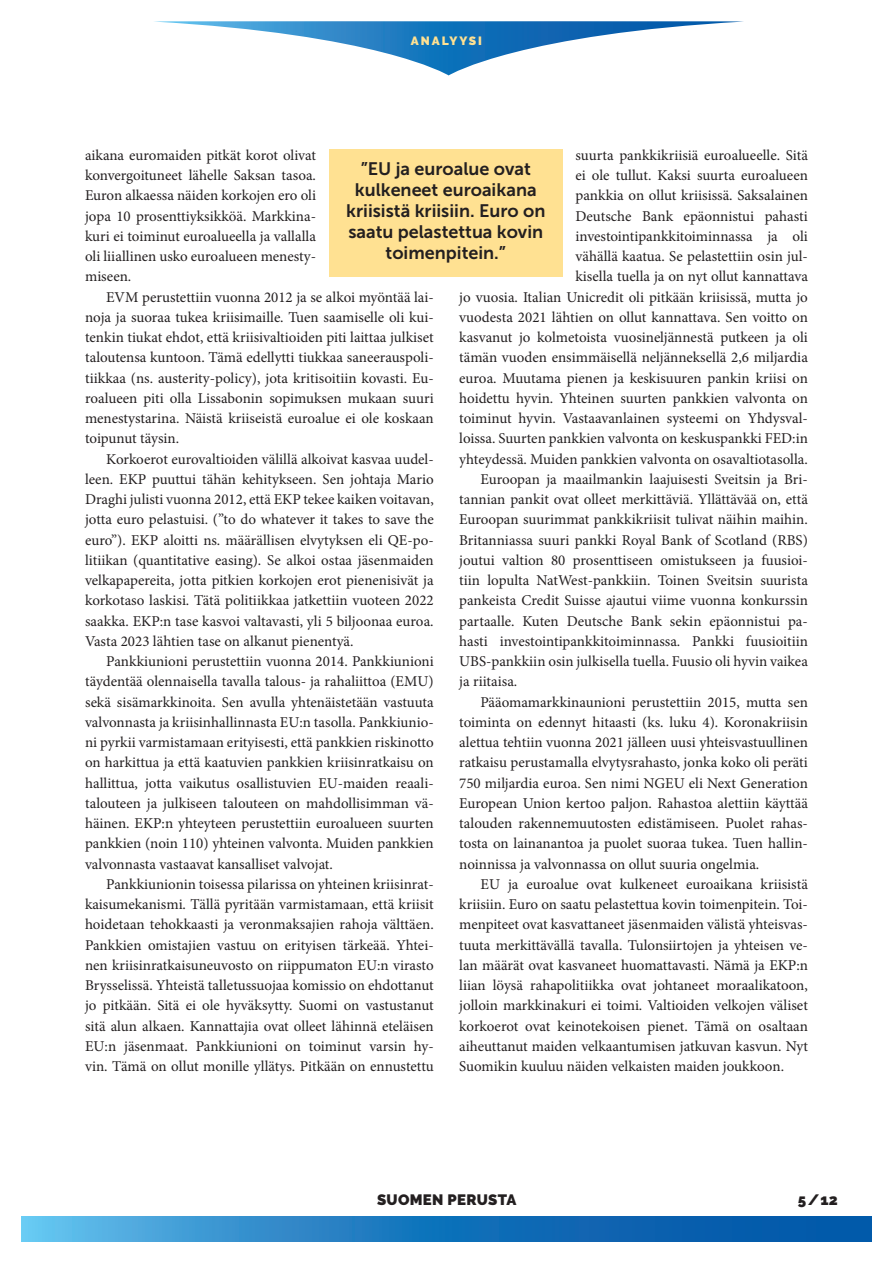
<style>
.page{position:relative;width:893px;height:1263px;background:#fff}
.page>*{position:absolute;margin:0;border:0;box-sizing:border-box;transform-origin:0 0}
.Taulukon_Vo{font:18px "Museo Sans 700";color:#231f20}
.Leipis{font:15px/20.2px "Minion Pro";color:#231f20;text-align:justify}
.t1{font:900 15px "Raleway";letter-spacing:.02em;color:#231f20}
.t2{font:900 12px "Raleway";letter-spacing:.16em;color:#ffe192}
</style>
<div class="page">
<svg style="left:154px;top:21px;width:590px;height:54px"></svg>
<svg style="left:21px;top:1216px;width:851px;height:26px;background:#217cc0"></svg>
<div style="left:329px;top:149px;width:234px;height:127px;background:#ffe192"></div>
<p class="t2" style="left:411px;top:34px;width:73px">ANALYYSI</p>
<p class="Leipis" style="left:85px;top:145px;width:233px">aikana euromaiden pitkät korot olivat konvergoituneet lähelle Saksan tasoa.<br>Euron alkaessa näiden korkojen ero oli jopa 10 prosenttiyksikköä. Markkina&shy;kuri ei toiminut euroalueella ja vallalla oli liiallinen usko euroalueen menesty&shy;miseen.</p>
<p class="Leipis" style="left:85px;top:287px;width:350px;text-indent:21px">EVM perustettiin vuonna 2012 ja se alkoi myöntää lai&shy;noja ja suoraa tukea kriisimaille. Tuen saamiselle oli kui&shy;tenkin tiukat ehdot, että kriisivaltioiden piti laittaa julkiset taloutensa kuntoon. Tämä edellytti tiukkaa saneerauspoli&shy;tiikkaa (ns. austerity-policy), jota kritisoitiin kovasti. Eu&shy;roalueen piti olla Lissabonin sopimuksen mukaan suuri menestystarina. Näistä kriiseistä euroalue ei ole koskaan toipunut täysin.</p>
<p class="Leipis" style="left:85px;top:449px;width:350px;text-indent:21px">Korkoerot eurovaltioiden välillä alkoivat kasvaa uudel&shy;leen. EKP puuttui tähän kehitykseen. Sen johtaja Mario Draghi julisti vuonna 2012, että EKP tekee kaiken voitavan, jotta euro pelastuisi. (”to do whatever it takes to save the euro”). EKP aloitti ns. määrällisen elvytyksen eli QE-po&shy;litiikan (quantitative easing). Se alkoi ostaa jäsenmaiden velkapapereita, jotta pitkien korkojen erot pienenisivät ja korkotaso laskisi. Tätä politiikkaa jatkettiin vuoteen 2022 saakka. EKP:n tase kasvoi valtavasti, yli 5 biljoonaa euroa.<br>Vasta 2023 lähtien tase on alkanut pienentyä.</p>
<p class="Leipis" style="left:85px;top:651px;width:350px;text-indent:21px">Pankkiunioni perustettiin vuonna 2014. Pankkiunioni täydentää olennaisella tavalla talous- ja rahaliittoa (EMU) sekä sisämarkkinoita. Sen avulla yhtenäistetään vastuuta valvonnasta ja kriisinhallinnasta EU:n tasolla. Pankkiunio&shy;ni pyrkii varmistamaan erityisesti, että pankkien riskinotto on harkittua ja että kaatuvien pankkien kriisinratkaisu on hallittua, jotta vaikutus osallistuvien EU-maiden reaali&shy;talouteen ja julkiseen talouteen on mahdollisimman vä&shy;häinen. EKP:n yhteyteen perustettiin euroalueen suurten pankkien (noin 110) yhteinen valvonta. Muiden pankkien valvonnasta vastaavat kansalliset valvojat.</p>
<p class="Leipis" style="left:85px;top:874px;width:350px;text-indent:21px">Pankkiunionin toisessa pilarissa on yhteinen kriisinrat&shy;kaisumekanismi. Tällä pyritään varmistamaan, että kriisit hoidetaan tehokkaasti ja veronmaksajien rahoja välttäen.<br>Pankkien omistajien vastuu on erityisen tärkeää. Yhtei&shy;nen kriisinratkaisuneuvosto on riippumaton EU:n virasto Brysselissä. Yhteistä talletussuojaa komissio on ehdottanut jo pitkään. Sitä ei ole hyväksytty. Suomi on vastustanut sitä alun alkaen. Kannattajia ovat olleet lähinnä eteläisen EU:n jäsenmaat. Pankkiunioni on toiminut varsin hy&shy;vin. Tämä on ollut monille yllätys. Pitkään on ennustettu</p>
<p class="Leipis" style="left:459px;top:145px;width:350px;text-align:right">suurta pankkikriisiä euroalueelle. Sitä<br>ei ole tullut. Kaksi suurta euroalueen<br>pankkia on ollut kriisissä. Saksalainen<br>Deutsche Bank epäonnistui pahasti investointipankkitoiminnassa ja oli<br>vähällä kaatua. Se pelastettiin osin jul-<br>kisella tuella ja on nyt ollut kannattava<br>jo vuosia. Italian Unicredit oli pitkään kriisissä, mutta jo vuodesta 2021 lähtien on ollut kannattava. Sen voitto on kasvanut jo kolmetoista vuosineljännestä putkeen ja oli tämän vuoden ensimmäisellä neljänneksellä 2,6 miljardia euroa. Muutama pienen ja keskisuuren pankin kriisi on hoidettu hyvin. Yhteinen suurten pankkien valvonta on toiminut hyvin. Vastaavanlainen systeemi on Yhdysval&shy;loissa. Suurten pankkien valvonta on keskuspankki FED:in yhteydessä. Muiden pankkien valvonta on osavaltiotasolla.</p>
<p class="Leipis" style="left:459px;top:469px;width:350px;text-indent:21px">Euroopan ja maailmankin laajuisesti Sveitsin ja Bri&shy;tannian pankit ovat olleet merkittäviä. Yllättävää on, että Euroopan suurimmat pankkikriisit tulivat näihin maihin.<br>Britanniassa suuri pankki Royal Bank of Scotland (RBS) joutui valtion 80 prosenttiseen omistukseen ja fuusioi&shy;tiin lopulta NatWest-pankkiin. Toinen Sveitsin suurista pankeista Credit Suisse ajautui viime vuonna konkurssin partaalle. Kuten Deutsche Bank sekin epäonnistui pa&shy;hasti investointipankkitoiminnassa. Pankki fuusioitiin UBS-pankkiin osin julkisella tuella. Fuusio oli hyvin vaikea ja riitaisa.</p>
<p class="Leipis" style="left:459px;top:692px;width:350px;text-indent:21px">Pääomamarkkinaunioni perustettiin 2015, mutta sen toiminta on edennyt hitaasti (ks. luku 4). Koronakriisin alettua tehtiin vuonna 2021 jälleen uusi yhteisvastuullinen ratkaisu perustamalla elvytysrahasto, jonka koko oli peräti 750 miljardia euroa. Sen nimi NGEU eli Next Generation European Union kertoo paljon. Rahastoa alettiin käyttää talouden rakennemuutosten edistämiseen. Puolet rahas&shy;tosta on lainanantoa ja puolet suoraa tukea. Tuen hallin&shy;noinnissa ja valvonnassa on ollut suuria ongelmia.</p>
<p class="Leipis" style="left:459px;top:874px;width:350px;text-indent:21px">EU ja euroalue ovat kulkeneet euroaikana kriisistä kriisiin. Euro on saatu pelastettua kovin toimenpitein. Toi&shy;menpiteet ovat kasvattaneet jäsenmaiden välistä yhteisvas&shy;tuuta merkittävällä tavalla. Tulonsiirtojen ja yhteisen ve&shy;lan määrät ovat kasvaneet huomattavasti. Nämä ja EKP:n liian löysä rahapolitiikka ovat johtaneet moraalikatoon, jolloin markkinakuri ei toimi. Valtioiden velkojen väliset korkoerot ovat keinotekoisen pienet. Tämä on osaltaan aiheuttanut maiden velkaantumisen jatkuvan kasvun. Nyt Suomikin kuuluu näiden velkaisten maiden joukkoon.</p>
<p class="Taulukon_Vo" style="left:361px;top:159px;width:172px">”EU ja euroalue ovat</p>
<p class="Taulukon_Vo" style="left:355px;top:180px;width:183px">kulkeneet euroaikana</p>
<p class="Taulukon_Vo" style="left:346px;top:201px;width:201px">kriisistä kriisiin. Euro on</p>
<p class="Taulukon_Vo" style="left:348px;top:222px;width:196px">saatu pelastettua kovin</p>
<p class="Taulukon_Vo" style="left:386px;top:243px;width:122px">toimenpitein.”</p>
<p class="t1" style="left:377px;top:1191px;width:141px">SUOMEN PERUSTA</p>
<p class="t1" style="left:798px;top:1191px;width:42px">5/12</p>
</div>
